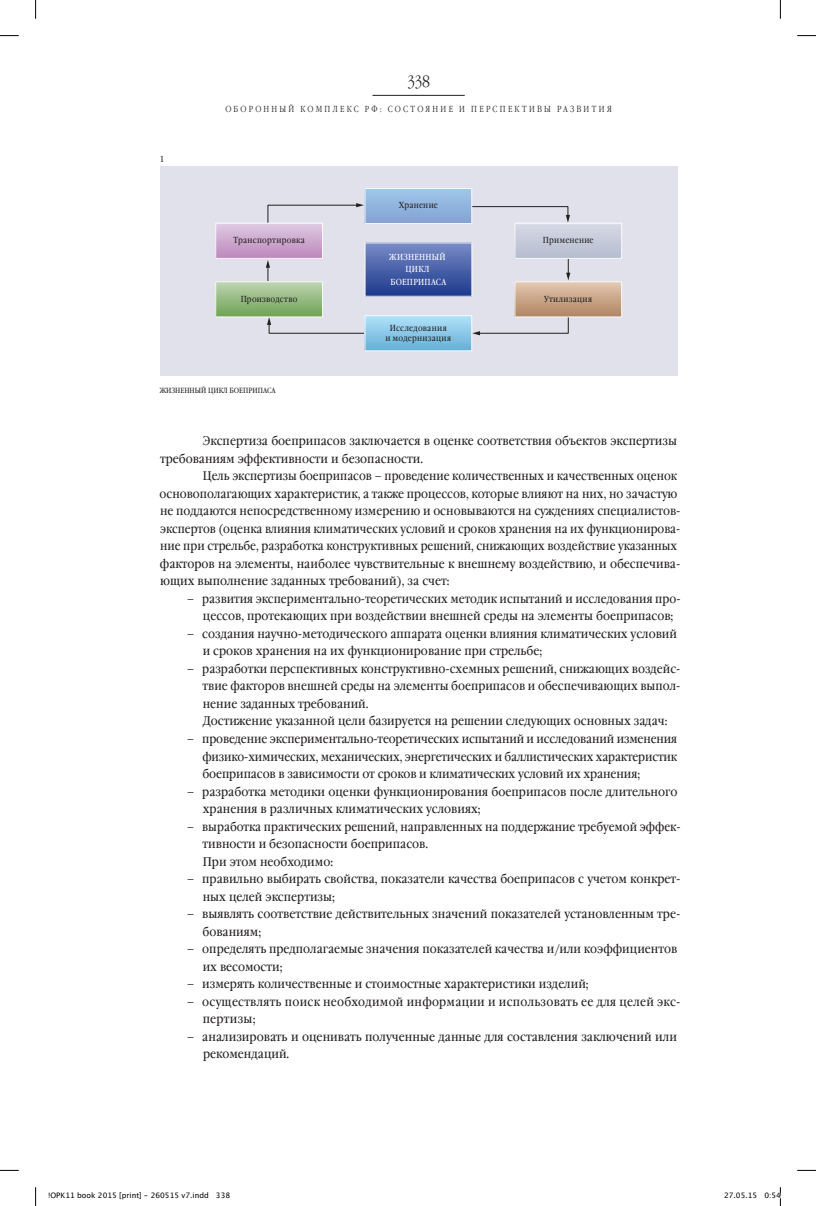
<style>
.page{position:relative;width:816px;height:1206px;background:#fff}
.page>*{position:absolute;margin:0;border:0;box-sizing:border-box;transform-origin:0 0}
.t1{font:16.25px "Garamond Narrow Light ITC";color:#231f20}
.t2{font:12.5px/17.5px "Garamond Book Narrow C";color:#231f20}
.t3{font:12.5px/17.5px "Garamond Book Narrow C";color:#231f20;scale:1.04 1}
.t4{font:12.5px/17.5px "Garamond Book Narrow C";color:#231f20;scale:1.05 1}
.t5{font:12.5px/17.5px "Garamond Book Narrow C";letter-spacing:.02em;color:#231f20;scale:1.04 1}
.t6{font:8.75px/10px "Garamond Book Narrow C";letter-spacing:.025em;color:#231f20;text-align:center}
.t7{font:8.75px "Garamond Narrow Light ITC";color:#231f20}
.t8{font:8.75px/12.5px "Garamond Book Narrow C";letter-spacing:.03em;color:#fff;text-align:center}
.t9{font:7.5px "Lucida Grande";color:#000}
.t10{font:7.5px "Garamond Book Narrow C";color:#231f20}
</style>
<div class="page">
<div style="left:160px;top:166px;width:517px;height:209px;background:#e0e1eb"></div>
<svg style="left:215px;top:188px;width:407px;height:163px"></svg>
<hr style="left:372px;top:95px;width:92px;height:1px;background:#231f20">
<svg style="left:0;top:35px;width:19px;height:1px"></svg>
<svg style="left:797px;top:35px;width:18px;height:1px"></svg>
<svg style="left:0;top:1169px;width:19px;height:1px"></svg>
<svg style="left:797px;top:1169px;width:18px;height:1px"></svg>
<svg style="left:35px;top:0;width:1px;height:19px"></svg>
<svg style="left:35px;top:1187px;width:1px;height:18px"></svg>
<svg style="left:779px;top:0;width:1px;height:19px"></svg>
<svg style="left:779px;top:1187px;width:1px;height:18px"></svg>
<h1 class="t1" style="left:407px;top:71px;width:24px">338</h1>
<p class="t6" style="left:160px;top:154px;width:6px">1</p>
<p class="t7" style="left:225px;top:103px;width:10px">Оборонный</p>
<p class="t7" style="left:300px;top:103px;width:2px">комплекс</p>
<p class="t7" style="left:365px;top:103px;width:25px">РФ: состояние</p>
<p class="t7" style="left:459px;top:103px;width:14px">и перспективы</p>
<p class="t7" style="left:557px;top:103px;width:2px">развития</p>
<p class="t6" style="left:398px;top:201px;width:41px">Хранение</p>
<p class="t6" style="left:233px;top:235px;width:73px">Транспортировка</p>
<p class="t6" style="left:542px;top:235px;width:52px">Применение</p>
<p class="t8" style="left:389px;top:251px;width:59px">ЖИЗНЕННЫЙ<br>ЦИКЛ<br>БОЕПРИПАСА</p>
<p class="t6" style="left:241px;top:294px;width:58px">Производство</p>
<p class="t6" style="left:544px;top:294px;width:50px">Утилизация</p>
<p class="t6" style="left:385px;top:323px;width:67px">Исследования<br>и модернизация</p>
<p class="t10" style="left:160px;top:386px;width:22px">Жизненны</p>
<p class="t10" style="left:201px;top:386px;width:13px">й цикл</p>
<p class="t10" style="left:229px;top:386px;width:6px">боеприпаса</p>
<p class="t3" style="left:160px;top:432px;width:498px;text-indent:43px">Экспертиза боеприпасов заключается в оценке соответствия объектов экспертизы требованиям эффективности и безопасности.</p>
<p class="t2" style="left:159px;top:467px;width:522px;text-indent:43px">Цель экспертизы боеприпасов – проведение количественных и качественных оценок основополагающих характеристик, а также процессов, которые влияют на них, но зачастую не поддаются непосредственному измерению и основываются на суждениях специалистов&shy;экспертов (оценка влияния климатических условий и сроков хранения на их функционирова&shy;ние при стрельбе, разработка конструктивных решений, снижающих воздействие указанных факторов на элементы, наиболее чувствительные к внешнему воздействию, и обеспечива&shy;ющих выполнение заданных требований), за счет:</p>
<p class="t2" style="left:203px;top:590px;width:479px;text-indent:-16px">– развития экспериментально-теоретических методик испытаний и исследования про&shy;цессов, протекающих при воздействии внешней среды на элементы боеприпасов;</p>
<p class="t3" style="left:202px;top:625px;width:457px;text-indent:-16px">– создания научно-методического аппарата оценки влияния климатических условий и сроков хранения на их функционирование при стрельбе;</p>
<p class="t2" style="left:202px;top:660px;width:479px;text-indent:-16px">– разработки перспективных конструктивно-схемных решений, снижающих воздейс&shy;твие факторов внешней среды на элементы боеприпасов и обеспечивающих выпол&shy;нение заданных требований.<br>Достижение указанной цели базируется на решении следующих основных задач:</p>
<p class="t2" style="left:202px;top:730px;width:476px;text-align:justify;text-indent:-16px">– проведение экспериментально-теоретических испытаний и исследований изменения физико-химических, механических, энергетических и баллистических характеристик боеприпасов в зависимости от сроков и климатических условий их хранения;</p>
<p class="t3" style="left:203px;top:782px;width:458px;text-indent:-16px">– разработка методики оценки функционирования боеприпасов после длительного хранения в различных климатических условиях;</p>
<p class="t2" style="left:202px;top:817px;width:479px;text-indent:-16px">– выработка практических решений, направленных на поддержание требуемой эффек&shy;тивности и безопасности боеприпасов.<br>При этом необходимо:</p>
<p class="t3" style="left:202px;top:870px;width:460px;text-indent:-16px">– правильно выбирать свойства, показатели качества боеприпасов с учетом конкрет&shy;ных целей экспертизы;</p>
<p class="t4" style="left:202px;top:905px;width:456px;text-indent:-16px">– выявлять соответствие действительных значений показателей установленным тре&shy;бованиям;</p>
<p class="t3" style="left:202px;top:940px;width:457px;text-indent:-16px">– определять предполагаемые значения показателей качества и/или коэффициентов их весомости;</p>
<p class="t3" style="left:187px;top:975px;width:388px">– измерять количественные и стоимостные характеристики изделий;</p>
<p class="t5" style="left:202px;top:992px;width:460px;text-indent:-16px">– осуществлять поиск необходимой информации и использовать ее для целей экс&shy;пертизы;</p>
<p class="t4" style="left:203px;top:1027px;width:452px;text-indent:-16px">– анализировать и оценивать полученные данные для составления заключений или рекомендаций.</p>
<p class="t9" style="left:48px;top:1191px;width:183px">!OPK11 book 2015 [print] - 260515 v7.indd 338</p>
<p class="t9" style="left:723px;top:1191px;width:58px">27.05.15 0:54</p>
</div>
